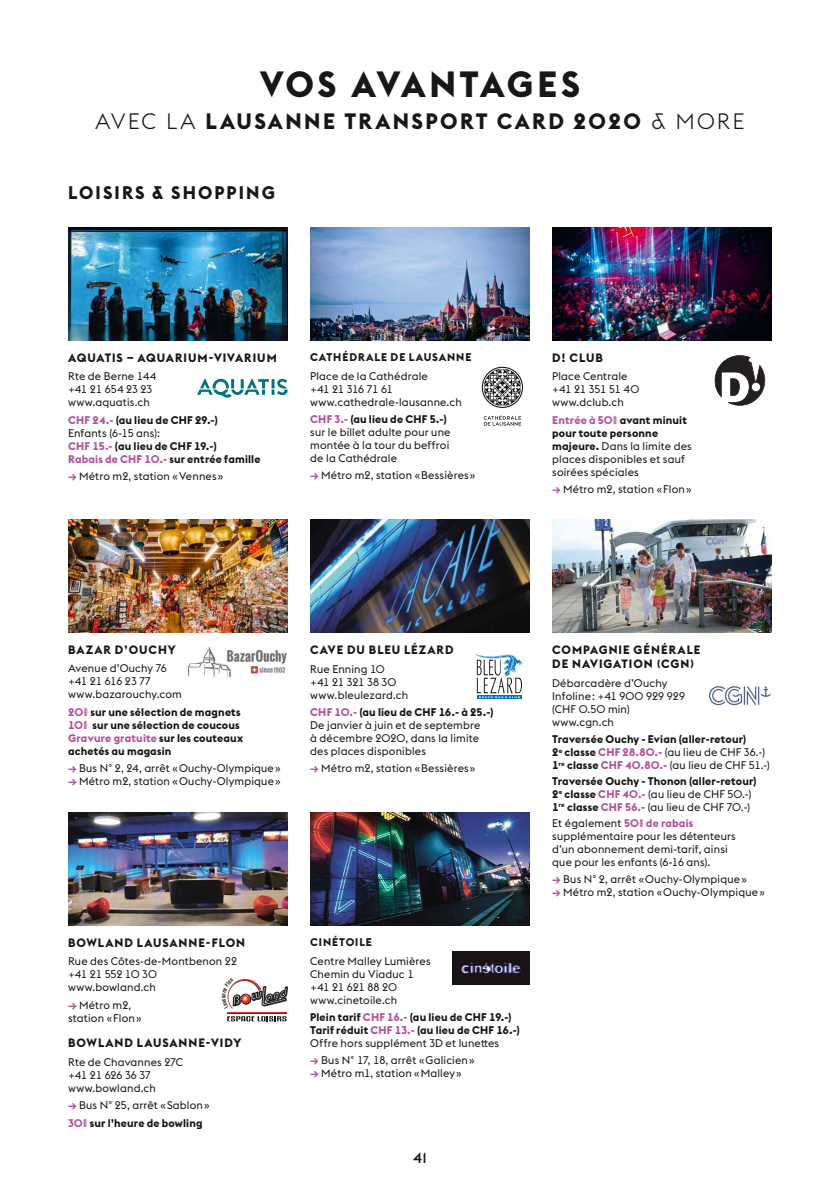
<style>
.page{position:relative;width:840px;height:1191px;background:#fff}
.page>*{position:absolute;margin:0;border:0;box-sizing:border-box;transform-origin:0 0}
.t1{font:700 36px "Euclid Flex";letter-spacing:.075em;color:#181716}
.t2{font:700 22px "Euclid Flex";letter-spacing:.11em;color:#181716}
.t3{font:700 18px "Euclid Flex";letter-spacing:.12em;color:#181716}
.t4{font:500 15px "Euclid Flex";color:#181716}
.t5{font:700 12px/14.4px "Euclid Flex";letter-spacing:.08em;color:#181716}
.t6{font:11px/13px "Euclid Flex";letter-spacing:.015em;color:#181716}
.t7{font:700 11px/13px "Euclid Flex";letter-spacing:.015em;color:#181716}
.t8{font:700 11px "Euclid Flex";letter-spacing:.08em;color:#181716}
.t9{font:5.4px "Kenyan Coffee Rg";color:#181716;scale:1.15 1}
.s1{font-weight:300}
.s2{color:#b4519a}
.s3{font-weight:400}
.s4{font-weight:700;color:#b4519a}
.s5{font-weight:700}
</style>
<div class="page">
<img style="left:68px;top:227px;width:219px;height:113px">
<img style="left:68px;top:519px;width:219px;height:113px">
<img style="left:68px;top:812px;width:219px;height:113px">
<img style="left:310px;top:227px;width:219px;height:113px">
<img style="left:310px;top:519px;width:219px;height:114px">
<img style="left:310px;top:812px;width:219px;height:113px">
<img style="left:552px;top:227px;width:219px;height:113px">
<img style="left:552px;top:519px;width:219px;height:113px">
<svg style="left:475px;top:654px;width:47px;height:44px"></svg>
<svg style="left:481px;top:367px;width:41px;height:59px"></svg>
<img style="left:709px;top:686px;width:62px;height:20px">
<hr style="left:227px;top:1012px;width:59px;height:1px;background:#e73027">
<svg style="left:227px;top:1016px;width:59px;height:5px"></svg>
<img style="left:452px;top:951px;width:77px;height:34px">
<svg style="left:714px;top:355px;width:50px;height:51px"></svg>
<img style="left:186px;top:647px;width:101px;height:32px">
<svg style="left:197px;top:379px;width:90px;height:19px"></svg>
<svg style="left:227px;top:978px;width:60px;height:31px"></svg>
<h1 class="t1" style="left:260px;top:64px;width:321px">VOS AVANTAGES</h1>
<h2 class="t2" style="left:95px;top:109px;width:650px"><span class="s1">AVEC LA</span> LAUSANNE TRANSPORT CARD 2020 <span class="s1">&amp; MORE</span></h2>
<h3 class="t3" style="left:68px;top:182px;width:208px">LOISIRS &amp; SHOPPING</h3>
<p class="t5" style="left:68px;top:350px;width:210px">AQUATIS – AQUARIUM-VIVARIUM</p>
<p class="t6" style="left:68px;top:370px;width:90px">Rte de Berne 144 +41 21 654 23 23 www.aquatis.ch</p>
<p class="t7" style="left:68px;top:413px;width:194px"><span class="s2">CHF 24.-</span> (au lieu de CHF 29.-)<br><span class="s3">Enfants (6-15 ans):<br></span><span class="s2">CHF 15.-</span> (au lieu de CHF 19.-)<br><span class="s2">Rabais de CHF 10.-</span> sur entrée famille</p>
<p class="t6" style="left:68px;top:470px;width:157px"><span class="s4">→</span> Métro m2, station «Vennes»</p>
<p class="t8" style="left:310px;top:350px;width:162px">CATHÉDRALE DE LAUSANNE</p>
<p class="t6" style="left:310px;top:369px;width:153px">Place de la Cathédrale<br>+41 21 316 71 61 www.cathedrale-lausanne.ch</p>
<p class="t6" style="left:310px;top:413px;width:142px"><span class="s4">CHF 3.-</span> <span class="s5">(au lieu de CHF 5.-) </span>sur le billet adulte pour une montée à la tour du beffroi de la Cathédrale</p>
<p class="t6" style="left:310px;top:469px;width:166px"><span class="s4">→</span> Métro m2, station «Bessières»</p>
<p class="t5" style="left:552px;top:350px;width:52px">D! CLUB</p>
<p class="t6" style="left:552px;top:370px;width:88px">Place Centrale +41 21 351 51 40 www.dclub.ch</p>
<p class="t6" style="left:552px;top:413px;width:141px"><span class="s4">Entrée à 50%</span> <span class="s5">avant minuit pour toute personne majeure.</span> Dans la limite des places disponibles et sauf soirées spéciales</p>
<p class="t6" style="left:552px;top:483px;width:141px"><span class="s4">→</span> Métro m2, station «Flon»</p>
<p class="t5" style="left:68px;top:642px;width:109px">BAZAR D’OUCHY</p>
<p class="t6" style="left:68px;top:662px;width:115px">Avenue d’Ouchy 76 +41 21 616 23 77 www.bazarouchy.com</p>
<p class="t7" style="left:68px;top:705px;width:176px"><span class="s2">20%</span> sur une sélection de magnets<br><span class="s2">10%</span> sur une sélection de coucous<br><span class="s2">Gravure gratuite</span> sur les couteaux achetés au magasin</p>
<p class="t6" style="left:68px;top:762px;width:214px"><span class="s4">→</span> Bus N° 2, 24, arrêt «Ouchy-Olympique»</p>
<p class="t6" style="left:68px;top:775px;width:214px"><span class="s4">→</span> Métro m2, station «Ouchy-Olympique»</p>
<p class="t5" style="left:310px;top:642px;width:145px">CAVE DU BLEU LÉZARD</p>
<p class="t6" style="left:310px;top:662px;width:99px">Rue Enning 10<br>+41 21 321 38 30 www.bleulezard.ch</p>
<p class="t6" style="left:310px;top:705px;width:185px"><span class="s4">CHF 10.-</span> <span class="s5">(au lieu de CHF 16.- à 25.-)<br></span>De janvier à juin et de septembre<br>à décembre 2020, dans la limite des places disponibles</p>
<p class="t6" style="left:310px;top:762px;width:166px"><span class="s4">→</span> Métro m2, station «Bessières»</p>
<p class="t5" style="left:68px;top:935px;width:178px">BOWLAND LAUSANNE-FLON</p>
<p class="t6" style="left:68px;top:955px;width:170px">Rue des Côtes-de-Montbenon 22 +41 21 552 10 30 www.bowland.ch</p>
<p class="t6" style="left:68px;top:998px;width:75px"><span class="s4">→</span> Métro m2, station «Flon»</p>
<p class="t5" style="left:68px;top:1035px;width:174px">BOWLAND LAUSANNE-VIDY</p>
<p class="t6" style="left:68px;top:1055px;width:116px">Rte de Chavannes 27C +41 21 626 36 37 www.bowland.ch</p>
<p class="t6" style="left:68px;top:1096px;width:143px;line-height:17.4px"><span class="s4">→</span> Bus N° 25, arrêt «Sablon»<br><span class="s4">30%</span> <span class="s5">sur l’heure de bowling</span></p>
<p class="t9" style="left:220px;top:998px;width:3px;rotate:-90deg">a</p>
<p class="t8" style="left:310px;top:935px;width:63px">CINÉTOILE</p>
<p class="t6" style="left:310px;top:954px;width:122px">Centre Malley Lumières<br>Chemin du Viaduc 1 +41 21 621 88 20 www.cinetoile.ch</p>
<p class="t7" style="left:310px;top:1010px;width:211px">Plein tarif <span class="s2">CHF 16.-</span> (au lieu de CHF 19.-)<br>Tarif réduit <span class="s2">CHF 13.-</span> (au lieu de CHF 16.-)<br><span class="s3">Offre hors supplément 3D et lunettes</span></p>
<p class="t6" style="left:310px;top:1054px;width:166px"><span class="s4">→</span> Bus N° 17, 18, arrêt «Galicien»</p>
<p class="t6" style="left:310px;top:1067px;width:153px"><span class="s4">→</span> Métro m1, station «Malley»</p>
<h3 class="t4" style="left:413px;top:1149px;width:15px">41</h3>
<p class="t5" style="left:552px;top:642px;width:149px">COMPAGNIE GÉNÉRALE<br>DE NAVIGATION (CGN)</p>
<p class="t6" style="left:552px;top:676px;width:134px">Débarcadère d’Ouchy<br>Infoline: +41 900 929 929 (CHF 0.50 min) www.cgn.ch</p>
<p class="t7" style="left:552px;top:733px;width:219px">Traversée Ouchy - Evian (aller-retour)<br>2<sup>e</sup> classe <span class="s2">CHF 28.80.-</span> <span class="s3">(au lieu de CHF 36.-)<br></span>1<sup>re</sup> classe <span class="s2">CHF 40.80.-</span> <span class="s3">(au lieu de CHF 51.-)</span></p>
<p class="t7" style="left:552px;top:775px;width:206px">Traversée Ouchy - Thonon (aller-retour)<br>2<sup>e</sup> classe <span class="s2">CHF 40.-</span> <span class="s3">(au lieu de CHF 50.-)<br></span>1<sup>re</sup> classe <span class="s2">CHF 56.-</span> <span class="s3">(au lieu de CHF 70.-)</span></p>
<p class="t6" style="left:552px;top:816px;width:185px">Et également <span class="s4">50% de rabais </span>supplémentaire pour les détenteurs d’un abonnement demi-tarif, ainsi que pour les enfants (6-16 ans).</p>
<p class="t6" style="left:552px;top:873px;width:196px"><span class="s4">→</span> Bus N° 2, arrêt «Ouchy-Olympique»</p>
<p class="t6" style="left:552px;top:886px;width:214px"><span class="s4">→</span> Métro m2, station «Ouchy-Olympique»</p>
</div>
